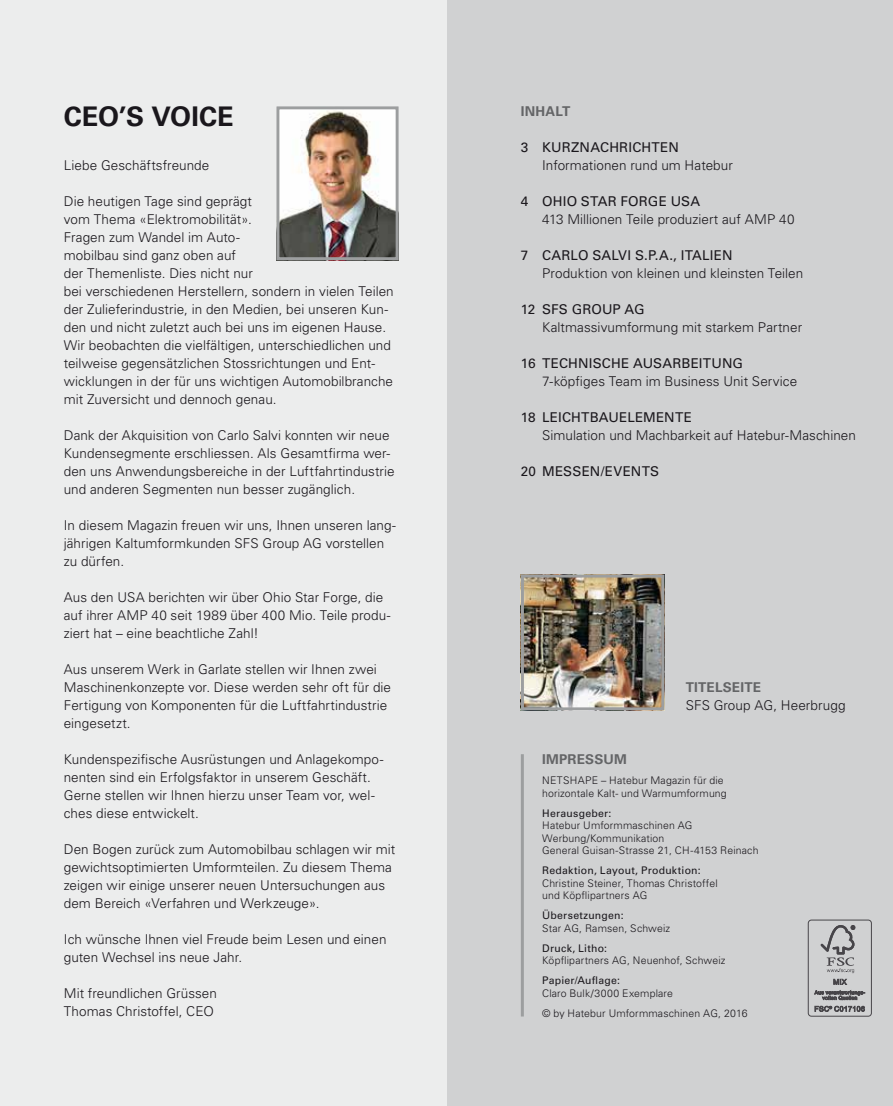
<style>
.page{position:relative;width:893px;height:1106px;background:#fff}
.page>*{position:absolute;margin:0;border:0;box-sizing:border-box;transform-origin:0 0}
.t1{font:700 27px "Univers LT Std";letter-spacing:.005em;color:#1a171c}
.t2{font:300 13.5px/18px "Univers LT Std";letter-spacing:.005em;color:#1a171c}
.t3{font:13.5px "Univers LT Std";letter-spacing:.015em;color:#1a171c}
.t4{font:700 13.5px "Univers LT Std";letter-spacing:.015em;color:#646567}
.t5{font:300 10.5px/12.6px "Univers LT Std";letter-spacing:.015em;color:#1a171c}
.t6{font:10.5px "Univers LT Std";letter-spacing:.02em;color:#1a171c}
</style>
<div class="page">
<div style="left:446px;top:0;width:447px;height:1106px;background:#d0d1d2"></div>
<div style="left:0;top:0;width:446px;height:1106px;background:#eceded"></div>
<img style="left:280px;top:110px;width:115px;height:146px">
<div style="left:276px;top:106px;width:123px;height:154px;border:3px solid #9c9e9f"></div>
<hr style="left:521px;top:754px;width:3px;height:262px;background:#9c9e9f">
<img style="left:525px;top:578px;width:135px;height:128px">
<div style="left:521px;top:574px;width:143px;height:136px;border:3px solid #9c9e9f"></div>
<div style="left:808px;top:919px;width:64px;height:97px;border:1px solid #1a171c;border-radius:3px"></div>
<svg style="left:820px;top:925px;width:35px;height:59px"></svg>
<svg style="left:814px;top:990px;width:51px;height:21px"></svg>
<h1 class="t1" style="left:64px;top:101px;width:171px">CEO’S VOICE</h1>
<p class="t2" style="left:64px;top:156px;width:147px">Liebe Geschäftsfreunde</p>
<p class="t2" style="left:64px;top:192px;width:331px">Die heutigen Tage sind geprägt<br>vom Thema «Elektromobilität».<br>Fragen zum Wandel im Auto-<br>mobilbau sind ganz oben auf<br>der Themenliste. Dies nicht nur<br>bei verschiedenen Herstellern, sondern in vielen Teilen der Zulieferindustrie, in den Medien, bei unseren Kun&shy;den und nicht zuletzt auch bei uns im eigenen Hause.<br>Wir beobachten die vielfältigen, unterschiedlichen und teilweise gegensätzlichen Stossrichtungen und Ent&shy;wicklungen in der für uns wichtigen Automobilbranche mit Zuversicht und dennoch genau.</p>
<p class="t2" style="left:64px;top:426px;width:332px">Dank der Akquisition von Carlo Salvi konnten wir neue Kundensegmente erschliessen. Als Gesamtfirma wer&shy;den uns Anwendungsbereiche in der Luftfahrtindustrie und anderen Segmenten nun besser zugänglich.</p>
<p class="t2" style="left:64px;top:516px;width:334px">In diesem Magazin freuen wir uns, Ihnen unseren lang&shy;jährigen Kaltumformkunden SFS Group AG vorstellen zu dürfen.</p>
<p class="t2" style="left:64px;top:588px;width:328px">Aus den USA berichten wir über Ohio Star Forge, die auf ihrer AMP 40 seit 1989 über 400 Mio. Teile produ&shy;ziert hat – eine beachtliche Zahl!</p>
<p class="t2" style="left:64px;top:660px;width:329px">Aus unserem Werk in Garlate stellen wir Ihnen zwei Maschinenkonzepte vor. Diese werden sehr oft für die Fertigung von Komponenten für die Luftfahrtindustrie eingesetzt.</p>
<p class="t2" style="left:64px;top:750px;width:321px">Kundenspezifische Ausrüstungen und Anlagekompo&shy;nenten sind ein Erfolgsfaktor in unserem Geschäft.<br>Gerne stellen wir Ihnen hierzu unser Team vor, wel&shy;ches diese entwickelt.</p>
<p class="t2" style="left:64px;top:840px;width:333px">Den Bogen zurück zum Automobilbau schlagen wir mit gewichtsoptimierten Umformteilen. Zu diesem Thema zeigen wir einige unserer neuen Untersuchungen aus dem Bereich «Verfahren und Werkzeuge».</p>
<p class="t2" style="left:64px;top:930px;width:324px">Ich wünsche Ihnen viel Freude beim Lesen und einen guten Wechsel ins neue Jahr.</p>
<p class="t2" style="left:64px;top:984px;width:155px">Mit freundlichen Grüssen<br>Thomas Christoffel, CEO</p>
<p class="t4" style="left:521px;top:103px;width:51px">INHALT</p>
<p class="t3" style="left:521px;top:139px;width:159px">3 KURZNACHRICHTEN</p>
<p class="t2" style="left:542px;top:156px;width:192px">Informationen rund um Hatebur</p>
<p class="t3" style="left:521px;top:193px;width:181px">4 OHIO STAR FORGE USA</p>
<p class="t2" style="left:542px;top:210px;width:254px">413 Millionen Teile produziert auf AMP 40</p>
<p class="t3" style="left:521px;top:247px;width:213px">7 CARLO SALVI S.P.A., ITALIEN</p>
<p class="t2" style="left:542px;top:264px;width:263px">Produktion von kleinen und kleinsten Teilen</p>
<p class="t3" style="left:521px;top:301px;width:125px">12 SFS GROUP AG</p>
<p class="t2" style="left:542px;top:318px;width:262px">Kaltmassivumformung mit starkem Partner</p>
<p class="t3" style="left:521px;top:355px;width:224px">16 TECHNISCHE AUSARBEITUNG</p>
<p class="t2" style="left:542px;top:372px;width:257px">7-köpfiges Team im Business Unit Service</p>
<p class="t3" style="left:521px;top:409px;width:173px">18 LEICHTBAUELEMENTE</p>
<p class="t2" style="left:542px;top:426px;width:315px">Simulation und Machbarkeit auf Hatebur-Maschinen</p>
<p class="t3" style="left:521px;top:463px;width:140px">20 MESSEN/EVENTS</p>
<p class="t4" style="left:686px;top:679px;width:77px">TITELSEITE</p>
<p class="t2" style="left:686px;top:696px;width:161px">SFS Group AG, Heerbrugg</p>
<p class="t4" style="left:542px;top:751px;width:86px">IMPRESSUM</p>
<p class="t5" style="left:542px;top:774px;width:186px">NETSHAPE – Hatebur Magazin für die horizontale Kalt- und Warmumformung</p>
<p class="t6" style="left:542px;top:806px;width:71px">Herausgeber:</p>
<p class="t5" style="left:542px;top:819px;width:218px">Hatebur Umformmaschinen AG<br>Werbung/Kommunikation<br>General Guisan-Strasse 21, CH-4153 Reinach</p>
<p class="t6" style="left:542px;top:864px;width:160px">Redaktion, Layout, Produktion:</p>
<p class="t5" style="left:542px;top:876px;width:177px">Christine Steiner, Thomas Christoffel und Köpflipartners AG</p>
<p class="t6" style="left:542px;top:909px;width:83px">Übersetzungen:</p>
<p class="t5" style="left:542px;top:921px;width:129px">Star AG, Ramsen, Schweiz</p>
<p class="t6" style="left:542px;top:941px;width:66px">Druck, Litho:</p>
<p class="t5" style="left:542px;top:954px;width:185px">Köpflipartners AG, Neuenhof, Schweiz</p>
<p class="t6" style="left:542px;top:974px;width:79px">Papier/Auflage:</p>
<p class="t5" style="left:542px;top:983px;width:207px;line-height:19.8px">Claro Bulk/3000 Exemplare<br>© by Hatebur Umformmaschinen AG, 2016</p>
</div>
